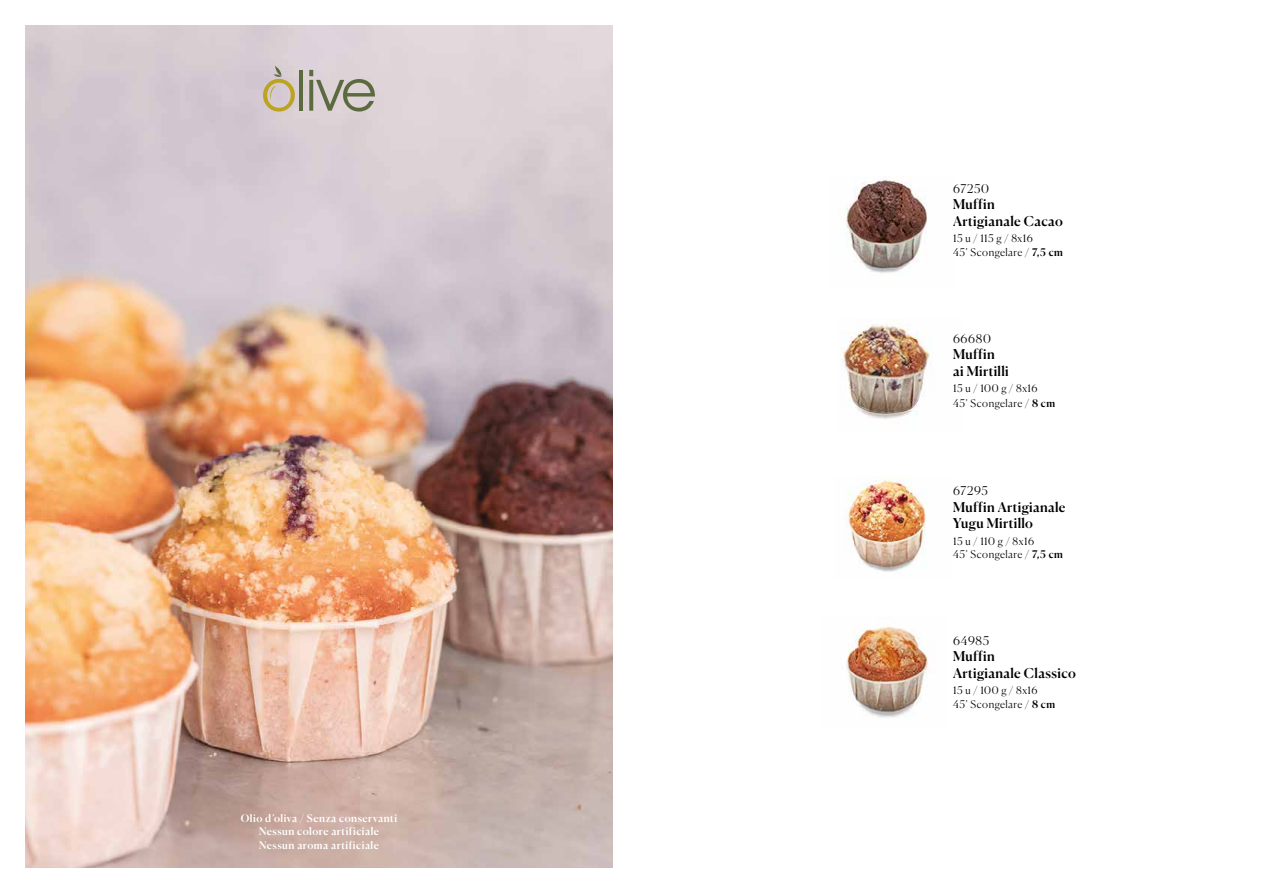
<style>
.page{position:relative;width:1276px;height:893px;background:#fff}
.page>*{position:absolute;margin:0;border:0;box-sizing:border-box;transform-origin:0 0}
.t1{font:500 13.5px/16.5px "Canela";letter-spacing:.025em;color:#000}
.t2{font:300 12px "Canela";letter-spacing:.06em;color:#000}
.t3{font:300 10.5px/13.5px "Canela";letter-spacing:.05em;color:#000}
.t4{font:500 10.5px/13.5px "Canela";letter-spacing:.045em;color:#fff;text-align:center}
.s1{font-weight:500}
</style>
<div class="page">
<img style="left:26px;top:26px;width:586px;height:841px">
<img style="left:847px;top:476px;width:79px;height:96px">
<img style="left:844px;top:179px;width:83px;height:94px">
<img style="left:841px;top:324px;width:92px;height:95px">
<img style="left:846px;top:625px;width:82px;height:93px">
<hr style="left:299px;top:70px;width:4px;height:41px;background:#5c6a3f">
<svg style="left:309px;top:70px;width:66px;height:42px"></svg>
<svg style="left:263px;top:66px;width:32px;height:46px"></svg>
<p class="t4" style="left:241px;top:810px;width:158px">Olio d’oliva / Senza conservanti<br>Nessun colore artificiale<br>Nessun aroma artificiale</p>
<p class="t2" style="left:953px;top:179px;width:38px">67250</p>
<p class="t1" style="left:953px;top:195px;width:111px">Muffin<br>Artigianale Cacao</p>
<p class="t3" style="left:953px;top:231px;width:111px">15 u / 115 g / 8x16<br>45’ Scongelare / <span class="s1">7,5 cm</span></p>
<p class="t2" style="left:953px;top:329px;width:39px">66680</p>
<p class="t1" style="left:953px;top:345px;width:57px">Muffin<br>ai Mirtilli</p>
<p class="t3" style="left:953px;top:380px;width:104px;line-height:15px">15 u / 100 g / 8x16<br>45’ Scongelare / <span class="s1">8 cm</span></p>
<p class="t2" style="left:953px;top:481px;width:36px">67295</p>
<p class="t1" style="left:953px;top:497px;width:114px">Muffin Artigianale<br>Yugu Mirtillo</p>
<p class="t3" style="left:953px;top:533px;width:111px">15 u / 110 g / 8x16<br>45’ Scongelare / <span class="s1">7,5 cm</span></p>
<p class="t2" style="left:953px;top:631px;width:38px">64985</p>
<p class="t1" style="left:953px;top:647px;width:124px">Muffin<br>Artigianale Classico</p>
<p class="t3" style="left:953px;top:683px;width:104px">15 u / 100 g / 8x16<br>45’ Scongelare / <span class="s1">8 cm</span></p>
</div>
